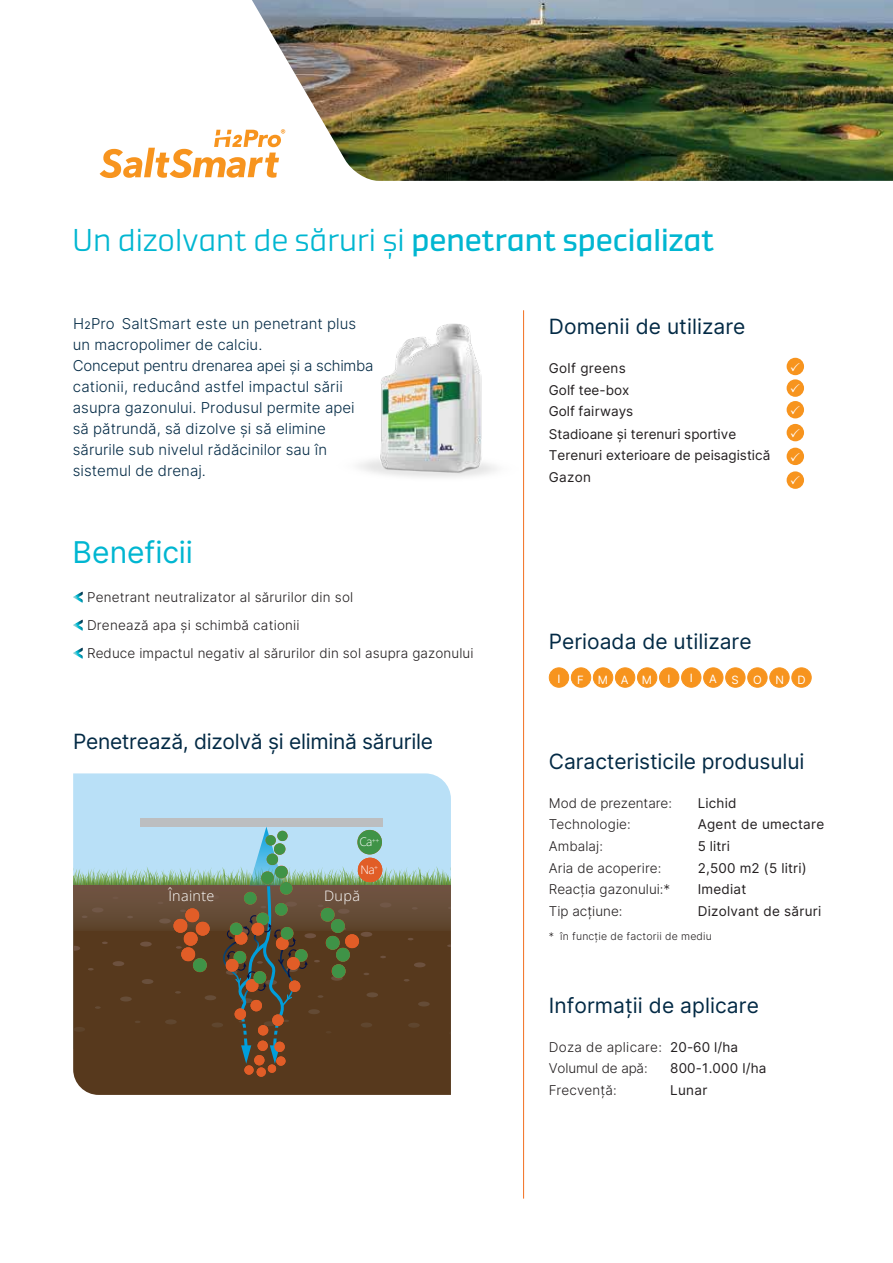
<style>
.page{position:relative;width:893px;height:1263px;background:#fff}
.page>*{position:absolute;margin:0;border:0;box-sizing:border-box;transform-origin:0 0}
.t1{font:300 31.5px "Demo";color:#00b6d1}
.t2{font:30px "Inter";letter-spacing:-.005em;color:#00b6d1}
.t3{font:21px "Inter";letter-spacing:-.005em;color:#032a45}
.t4{font:300 15px/21px "Inter";letter-spacing:.005em;color:#032a45}
.t5{font:300 14.4px "Open Sans";letter-spacing:.02em;color:#fff}
.t6{font:300 13.5px/28px "Inter";letter-spacing:.01em;color:#231f20}
.t7{font:13.5px/21.6px "Inter";letter-spacing:.01em;color:#231f20}
.t8{font:300 11.85px "Open Sans";color:#fff}
.t9{font:11.4px "Inter";letter-spacing:1.18em;color:#fff}
.t10{font:300 10.5px "Inter";letter-spacing:.015em;color:#231f20}
.s1{font-weight:400}
.s2{font-weight:400;font-size:10.5px}
</style>
<div class="page">
<hr style="left:523px;top:310px;width:1px;height:888px;background:#f37021">
<img style="left:358px;top:323px;width:139px;height:155px">
<svg style="left:73px;top:592px;width:10px;height:11px"></svg>
<svg style="left:73px;top:620px;width:10px;height:11px"></svg>
<svg style="left:73px;top:648px;width:10px;height:11px"></svg>
<div style="left:787px;top:358px;width:17px;height:17px;background:#f7941e;border-radius:50%"></div>
<div style="left:787px;top:379px;width:17px;height:18px;background:#f7941e;border-radius:50%"></div>
<div style="left:787px;top:401px;width:17px;height:17px;background:#f7941e;border-radius:50%"></div>
<div style="left:787px;top:424px;width:17px;height:17px;background:#f7941e;border-radius:50%"></div>
<div style="left:787px;top:448px;width:17px;height:17px;background:#f7941e;border-radius:50%"></div>
<div style="left:787px;top:471px;width:17px;height:18px;background:#f7941e;border-radius:50%"></div>
<div style="left:549px;top:668px;width:20px;height:19px;background:#f7941e;border-radius:50%"></div>
<div style="left:549px;top:667px;width:20px;height:21px;border:1px solid #f7941e;border-radius:50%"></div>
<div style="left:571px;top:668px;width:20px;height:19px;background:#f7941e;border-radius:50%"></div>
<div style="left:571px;top:667px;width:20px;height:21px;border:1px solid #f7941e;border-radius:50%"></div>
<div style="left:593px;top:668px;width:20px;height:19px;background:#f7941e;border-radius:50%"></div>
<div style="left:593px;top:667px;width:20px;height:21px;border:1px solid #f7941e;border-radius:50%"></div>
<div style="left:615px;top:668px;width:20px;height:19px;background:#f7941e;border-radius:50%"></div>
<div style="left:615px;top:667px;width:20px;height:21px;border:1px solid #f7941e;border-radius:50%"></div>
<div style="left:637px;top:668px;width:20px;height:19px;background:#f7941e;border-radius:50%"></div>
<div style="left:637px;top:667px;width:20px;height:21px;border:1px solid #f7941e;border-radius:50%"></div>
<div style="left:659px;top:668px;width:20px;height:19px;background:#f7941e;border-radius:50%"></div>
<div style="left:659px;top:667px;width:20px;height:21px;border:1px solid #f7941e;border-radius:50%"></div>
<div style="left:682px;top:668px;width:19px;height:19px;background:#f7941e;border-radius:50%"></div>
<div style="left:681px;top:667px;width:20px;height:21px;border:1px solid #f7941e;border-radius:50%"></div>
<div style="left:704px;top:668px;width:19px;height:19px;background:#f7941e;border-radius:50%"></div>
<div style="left:703px;top:667px;width:20px;height:21px;border:1px solid #f7941e;border-radius:50%"></div>
<div style="left:726px;top:668px;width:19px;height:19px;background:#f7941e;border-radius:50%"></div>
<div style="left:725px;top:667px;width:20px;height:21px;border:1px solid #f7941e;border-radius:50%"></div>
<div style="left:748px;top:668px;width:19px;height:19px;background:#f7941e;border-radius:50%"></div>
<div style="left:747px;top:667px;width:20px;height:21px;border:1px solid #f7941e;border-radius:50%"></div>
<div style="left:770px;top:668px;width:19px;height:19px;background:#f7941e;border-radius:50%"></div>
<div style="left:769px;top:667px;width:20px;height:21px;border:1px solid #f7941e;border-radius:50%"></div>
<div style="left:792px;top:668px;width:19px;height:19px;background:#f7941e;border-radius:50%"></div>
<div style="left:791px;top:667px;width:21px;height:21px;border:1px solid #f7941e;border-radius:50%"></div>
<div style="left:73px;top:773px;width:378px;height:92px;background:#b9e0f7"></div>
<div style="left:73px;top:885px;width:378px;height:210px;background:#57391d"></div>
<div style="left:141px;top:818px;width:242px;height:9px;background:#bcbec0"></div>
<svg style="left:249px;top:827px;width:35px;height:38px"></svg>
<div style="left:267px;top:854px;width:11px;height:11px;background:#3f9347;border-radius:6px"></div>
<div style="left:274px;top:843px;width:11px;height:12px;background:#3f9347;border-radius:6px"></div>
<div style="left:266px;top:835px;width:10px;height:10px;background:#3f9347;border-radius:5px"></div>
<div style="left:277px;top:831px;width:11px;height:10px;background:#3f9347;border-radius:5px"></div>
<div style="left:254px;top:1055px;width:10px;height:10px;background:#e15d27;border-radius:5px"></div>
<svg style="left:276px;top:1056px;width:10px;height:10px"></svg>
<div style="left:244px;top:1065px;width:10px;height:10px;background:#e15d27;border-radius:5px"></div>
<div style="left:257px;top:1067px;width:9px;height:10px;background:#e15d27;border-radius:5px"></div>
<div style="left:268px;top:1064px;width:8px;height:9px;background:#e15d27;border-radius:4px"></div>
<svg style="left:73px;top:865px;width:378px;height:199px"></svg>
<div style="left:254px;top:971px;width:12px;height:13px;background:#3f9347;border-radius:6px"></div>
<div style="left:358px;top:858px;width:24px;height:24px;background:#e15d27;border-radius:12px"></div>
<div style="left:357px;top:830px;width:25px;height:24px;background:#3f9347;border-radius:12px"></div>
<img style="left:252px;top:0;width:641px;height:181px">
<svg style="left:100px;top:129px;width:185px;height:49px"></svg>
<h1 class="t1" style="left:73px;top:220px;width:643px">Un dizolvant de săruri și <span class="s1">penetrant specializat</span></h1>
<p class="t4" style="left:73px;top:312px;width:302px">H<span class="s2">2</span>Pro<br>un macropolimer de calciu.<br>Conceput pentru drenarea apei și a schimba cationii, reducând astfel impactul sării asupra gazonului. Produsul permite apei să pătrundă, să dizolve și să elimine sărurile sub nivelul rădăcinilor sau în sistemul de drenaj.</p>
<p class="t4" style="left:122px;top:312px;width:236px">SaltSmart este un penetrant plus</p>
<h2 class="t2" style="left:73px;top:530px;width:122px">Beneficii</h2>
<p class="t6" style="left:87px;top:582px;width:388px">Penetrant neutralizator al sărurilor din sol<br>Drenează apa și schimbă cationii<br>Reduce impactul negativ al sărurilor din sol asupra gazonului</p>
<h3 class="t3" style="left:73px;top:726px;width:361px">Penetrează, dizolvă și elimină sărurile</h3>
<p class="t8" style="left:359px;top:834px;width:22px">Ca<sup>++</sup></p>
<p class="t8" style="left:360px;top:862px;width:19px">Na<sup>+</sup></p>
<p class="t5" style="left:168px;top:886px;width:48px">Înainte</p>
<p class="t5" style="left:324px;top:886px;width:37px">După</p>
<h3 class="t3" style="left:549px;top:311px;width:198px">Domenii de utilizare</h3>
<p class="t7" style="left:549px;top:357px;width:86px">Golf greens<br>Golf tee-box<br>Golf fairways</p>
<p class="t7" style="left:549px;top:424px;width:223px;line-height:20.7px">Stadioane și terenuri sportive<br>Terenuri exterioare de peisagistică</p>
<p class="t7" style="left:549px;top:466px;width:43px">Gazon</p>
<h3 class="t3" style="left:549px;top:626px;width:204px">Perioada de utilizare</h3>
<p class="t9" style="left:557px;top:670px;width:5px">I</p>
<p class="t9" style="left:577px;top:671px;width:76px">FMAM</p>
<p class="t9" style="left:668px;top:670px;width:5px">I</p>
<p class="t9" style="left:690px;top:670px;width:5px">I</p>
<p class="t9" style="left:709px;top:671px;width:9px">A</p>
<p class="t9" style="left:731px;top:671px;width:9px">S</p>
<p class="t9" style="left:753px;top:671px;width:54px">OND</p>
<h3 class="t3" style="left:549px;top:746px;width:257px">Caracteristicile produsului</h3>
<p class="t6" style="left:549px;top:788px;width:125px">Mod de prezentare:</p>
<p class="t7" style="left:698px;top:792px;width:40px">Lichid</p>
<p class="t6" style="left:549px;top:810px;width:83px">Technologie:</p>
<p class="t7" style="left:698px;top:813px;width:128px">Agent de umectare</p>
<p class="t6" style="left:549px;top:832px;width:56px">Ambalaj:</p>
<p class="t7" style="left:698px;top:835px;width:34px">5 litri</p>
<p class="t6" style="left:549px;top:853px;width:114px">Aria de acoperire:</p>
<p class="t7" style="left:698px;top:856px;width:111px">2,500 m2 (5 litri)</p>
<p class="t6" style="left:549px;top:875px;width:123px">Reacția gazonului:*</p>
<p class="t7" style="left:698px;top:878px;width:50px">Imediat</p>
<p class="t6" style="left:549px;top:896px;width:75px">Tip acțiune:</p>
<p class="t7" style="left:698px;top:900px;width:125px">Dizolvant de săruri</p>
<p class="t10" style="left:549px;top:929px;width:164px">* în funcție de factorii de mediu</p>
<h3 class="t3" style="left:549px;top:990px;width:212px">Informații de aplicare</h3>
<p class="t6" style="left:549px;top:1036px;width:191px;line-height:21.6px">Doza de aplicare: <span class="s1">20-60 l/ha<br></span>Volumul de apă:</p>
<p class="t7" style="left:670px;top:1057px;width:98px">800-1.000 l/ha</p>
<p class="t6" style="left:549px;top:1076px;width:69px">Frecvență:</p>
<p class="t7" style="left:670px;top:1079px;width:39px">Lunar</p>
</div>
